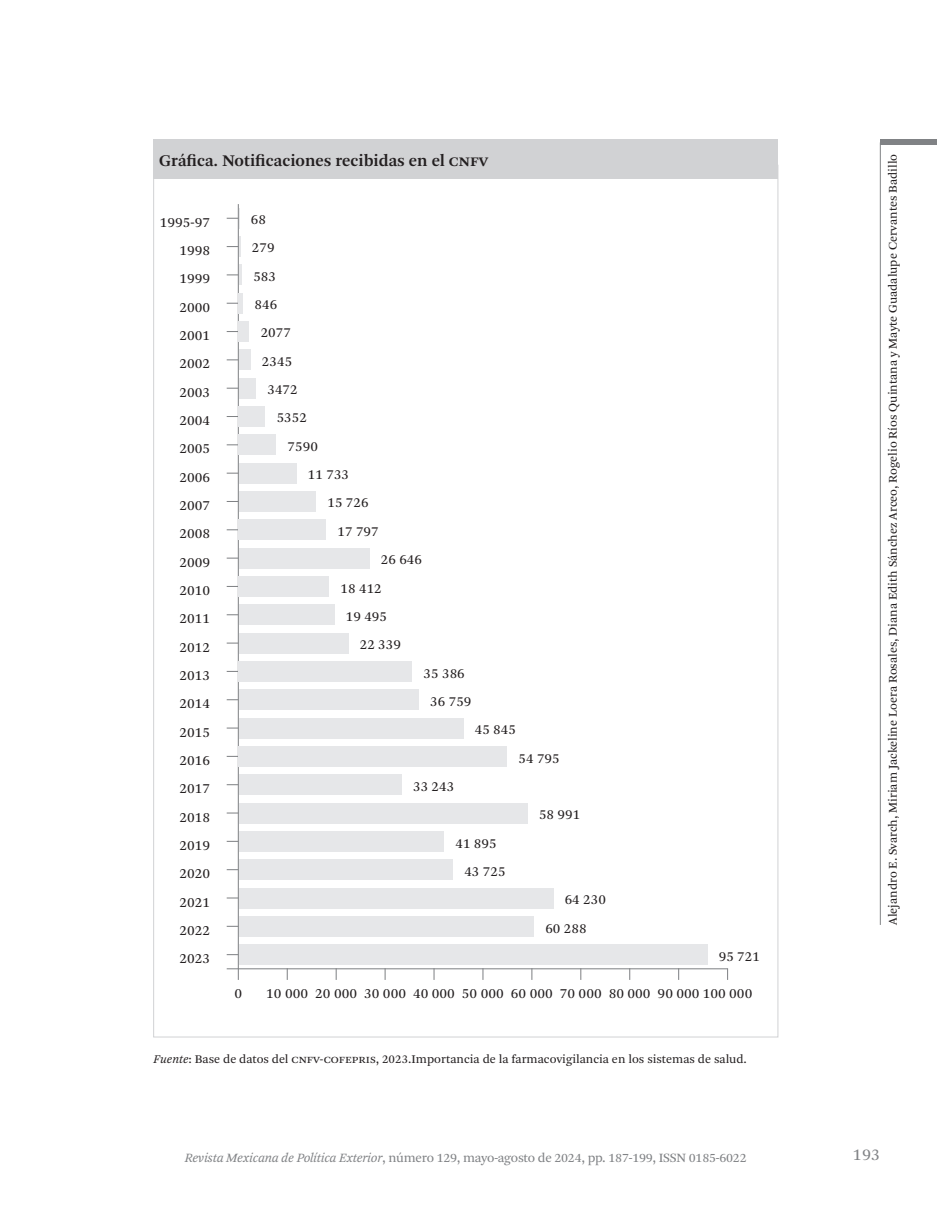
<style>
.page{position:relative;width:937px;height:1219px;background:#fff}
.page>*{position:absolute;margin:0;border:0;box-sizing:border-box;transform-origin:0 0}
.Cabeza_de_grafica{font:600 17.2px "Arnhem CYR";color:#231f20}
.t1{font:17.2px "Arnhem CYR Blond";color:#808285}
.t2{font:14.6px "Arnhem CYR Blond";color:#231f20}
.t3{font:14.4px/28.4px "Arnhem CYR Blond";color:#231f20}
.t4{font:13.4px "Arnhem CYR Blond";letter-spacing:-.02em;color:#808285}
.Fuente_graficas{font:12.4px "Arnhem CYR Blond";color:#231f20}
.s1{font-style:italic}
</style>
<div class="page">
<div style="left:879px;top:139px;width:57px;height:6px;background:#808285"></div>
<hr style="left:879px;top:142px;width:1px;height:783px;background:#808285">
<hr style="left:238px;top:968px;width:489px;height:1px;background:#808285">
<svg style="left:286px;top:968px;width:1px;height:12px"></svg>
<svg style="left:335px;top:968px;width:1px;height:12px"></svg>
<svg style="left:384px;top:968px;width:1px;height:12px"></svg>
<svg style="left:433px;top:968px;width:1px;height:12px"></svg>
<svg style="left:482px;top:968px;width:1px;height:12px"></svg>
<svg style="left:531px;top:968px;width:1px;height:12px"></svg>
<svg style="left:580px;top:968px;width:1px;height:12px"></svg>
<svg style="left:629px;top:968px;width:1px;height:12px"></svg>
<hr style="left:238px;top:204px;width:1px;height:765px;background:#808285">
<svg style="left:226px;top:954px;width:12px;height:1px"></svg>
<svg style="left:226px;top:968px;width:13px;height:12px"></svg>
<svg style="left:226px;top:926px;width:12px;height:1px"></svg>
<svg style="left:226px;top:897px;width:12px;height:1px"></svg>
<svg style="left:226px;top:869px;width:12px;height:1px"></svg>
<svg style="left:226px;top:841px;width:12px;height:1px"></svg>
<svg style="left:226px;top:812px;width:12px;height:1px"></svg>
<svg style="left:226px;top:784px;width:12px;height:1px"></svg>
<svg style="left:226px;top:756px;width:12px;height:1px"></svg>
<svg style="left:226px;top:727px;width:12px;height:1px"></svg>
<svg style="left:226px;top:699px;width:12px;height:1px"></svg>
<svg style="left:226px;top:671px;width:12px;height:1px"></svg>
<svg style="left:226px;top:642px;width:12px;height:1px"></svg>
<svg style="left:226px;top:614px;width:12px;height:1px"></svg>
<svg style="left:226px;top:586px;width:12px;height:1px"></svg>
<svg style="left:226px;top:558px;width:12px;height:1px"></svg>
<svg style="left:226px;top:529px;width:12px;height:1px"></svg>
<svg style="left:226px;top:501px;width:12px;height:1px"></svg>
<svg style="left:226px;top:473px;width:12px;height:1px"></svg>
<svg style="left:226px;top:444px;width:12px;height:1px"></svg>
<svg style="left:226px;top:416px;width:12px;height:1px"></svg>
<svg style="left:226px;top:388px;width:12px;height:1px"></svg>
<svg style="left:226px;top:359px;width:12px;height:1px"></svg>
<svg style="left:226px;top:331px;width:12px;height:1px"></svg>
<svg style="left:226px;top:303px;width:12px;height:1px"></svg>
<svg style="left:226px;top:274px;width:12px;height:1px"></svg>
<svg style="left:226px;top:208px;width:14px;height:20px"></svg>
<svg style="left:226px;top:236px;width:14px;height:21px"></svg>
<hr style="left:239px;top:265px;width:2px;height:20px;background:#e6e7e9">
<hr style="left:239px;top:293px;width:4px;height:20px;background:#e6e7e9">
<div style="left:239px;top:321px;width:10px;height:21px;background:#e6e7e9"></div>
<div style="left:239px;top:350px;width:11px;height:20px;background:#e6e7e9"></div>
<div style="left:239px;top:378px;width:17px;height:20px;background:#e6e7e9"></div>
<div style="left:239px;top:406px;width:26px;height:21px;background:#e6e7e9"></div>
<div style="left:239px;top:435px;width:37px;height:20px;background:#e6e7e9"></div>
<div style="left:239px;top:463px;width:57px;height:20px;background:#e6e7e9"></div>
<div style="left:239px;top:491px;width:76px;height:21px;background:#e6e7e9"></div>
<div style="left:239px;top:520px;width:87px;height:20px;background:#e6e7e9"></div>
<div style="left:239px;top:548px;width:130px;height:20px;background:#e6e7e9"></div>
<div style="left:239px;top:576px;width:90px;height:21px;background:#e6e7e9"></div>
<div style="left:239px;top:604px;width:95px;height:21px;background:#e6e7e9"></div>
<div style="left:239px;top:633px;width:109px;height:20px;background:#e6e7e9"></div>
<div style="left:239px;top:661px;width:173px;height:20px;background:#e6e7e9"></div>
<div style="left:239px;top:689px;width:179px;height:21px;background:#e6e7e9"></div>
<div style="left:239px;top:718px;width:224px;height:20px;background:#e6e7e9"></div>
<div style="left:239px;top:746px;width:267px;height:20px;background:#e6e7e9"></div>
<div style="left:239px;top:774px;width:162px;height:21px;background:#e6e7e9"></div>
<div style="left:239px;top:803px;width:288px;height:20px;background:#e6e7e9"></div>
<div style="left:239px;top:831px;width:204px;height:20px;background:#e6e7e9"></div>
<div style="left:239px;top:859px;width:213px;height:21px;background:#e6e7e9"></div>
<div style="left:239px;top:888px;width:314px;height:20px;background:#e6e7e9"></div>
<div style="left:239px;top:916px;width:294px;height:20px;background:#e6e7e9"></div>
<div style="left:239px;top:944px;width:467px;height:21px;background:#e6e7e9"></div>
<div style="left:153px;top:139px;width:624px;height:40px;background:#d1d2d4"></div>
<p class="Cabeza_de_grafica" style="left:159px;top:149px;width:330px">Gráfica. Notificaciones recibidas en el CNFV</p>
<p class="t2" style="left:160px;top:213px;width:52px">1995-97</p>
<p class="t3" style="left:251px;top:205px;width:17px">68</p>
<p class="t3" style="left:252px;top:234px;width:24px">279</p>
<p class="t3" style="left:253px;top:262px;width:24px">583</p>
<p class="t3" style="left:254px;top:290px;width:24px">846</p>
<p class="t3" style="left:260px;top:319px;width:32px">2077</p>
<p class="t3" style="left:262px;top:347px;width:32px">2345</p>
<p class="t3" style="left:267px;top:375px;width:32px">3472</p>
<p class="t3" style="left:276px;top:404px;width:32px">5352</p>
<p class="t3" style="left:287px;top:432px;width:32px">7590</p>
<p class="t3" style="left:308px;top:460px;width:43px">11 733</p>
<p class="t3" style="left:327px;top:489px;width:43px">15 726</p>
<p class="t3" style="left:337px;top:517px;width:43px">17 797</p>
<p class="t2" style="left:179px;top:241px;width:32px">1998</p>
<p class="t2" style="left:179px;top:269px;width:32px">1999</p>
<p class="t2" style="left:179px;top:298px;width:32px">2000</p>
<p class="t2" style="left:179px;top:326px;width:32px">2001</p>
<p class="t2" style="left:179px;top:354px;width:32px">2002</p>
<p class="t2" style="left:179px;top:383px;width:32px">2003</p>
<p class="t2" style="left:179px;top:411px;width:32px">2004</p>
<p class="t2" style="left:179px;top:439px;width:32px">2005</p>
<p class="t2" style="left:179px;top:468px;width:32px">2006</p>
<p class="t2" style="left:179px;top:496px;width:32px">2007</p>
<p class="t2" style="left:179px;top:524px;width:32px">2008</p>
<p class="t2" style="left:179px;top:552px;width:32px">2009</p>
<p class="t2" style="left:179px;top:581px;width:32px">2010</p>
<p class="t2" style="left:179px;top:609px;width:32px">2011</p>
<p class="t2" style="left:179px;top:637px;width:32px">2012</p>
<p class="t2" style="left:179px;top:666px;width:32px">2013</p>
<p class="t2" style="left:179px;top:694px;width:32px">2014</p>
<p class="t2" style="left:179px;top:722px;width:32px">2015</p>
<p class="t2" style="left:179px;top:751px;width:32px">2016</p>
<p class="t2" style="left:179px;top:779px;width:32px">2017</p>
<p class="t2" style="left:179px;top:807px;width:32px">2018</p>
<p class="t2" style="left:179px;top:836px;width:32px">2019</p>
<p class="t2" style="left:179px;top:864px;width:32px">2020</p>
<p class="t2" style="left:179px;top:892px;width:32px">2021</p>
<p class="t2" style="left:179px;top:921px;width:32px">2022</p>
<p class="t2" style="left:179px;top:949px;width:32px">2023</p>
<p class="t3" style="left:380px;top:545px;width:43px">26 646</p>
<p class="t3" style="left:340px;top:574px;width:43px">18 412</p>
<p class="t3" style="left:345px;top:602px;width:43px">19 495</p>
<p class="t3" style="left:359px;top:630px;width:43px">22 339</p>
<p class="t3" style="left:423px;top:659px;width:49px;text-align:center">35 386<br>36 759</p>
<p class="t3" style="left:474px;top:715px;width:43px">45 845</p>
<p class="t3" style="left:413px;top:772px;width:43px">33 243</p>
<p class="t3" style="left:464px;top:829px;width:43px;text-indent:-9px">41 895<br>43 725</p>
<p class="t3" style="left:518px;top:744px;width:43px">54 795</p>
<p class="t3" style="left:539px;top:801px;width:43px">58 991</p>
<p class="t3" style="left:545px;top:886px;width:62px;text-indent:19px">64 230<br>60 288</p>
<p class="t3" style="left:718px;top:942px;width:43px">95 721</p>
<p class="t2" style="left:234px;top:984px;width:9px">0</p>
<p class="t2" style="left:266px;top:984px;width:487px">10 000 20 000 30 000 40 000 50 000 60 000 70 000 80 000 90 000 100 000</p>
<p class="Fuente_graficas" style="left:153px;top:1051px;width:594px"><span class="s1">Fuente</span>: Base de datos del CNFV-COFEPRIS, 2023.Importancia de la farmacovigilancia en los sistemas de salud.</p>
<p class="Fuente_graficas" style="left:884px;top:925px;width:773px;rotate:-90deg">Alejandro E. Svarch, Miriam Jackeline Loera Rosales, Diana Edith Sánchez Arceo, Rogelio Ríos Quintana y Mayte Guadalupe Cervantes Badillo</p>
<p class="t4" style="left:185px;top:1148px;width:563px"><span class="s1">Revista Mexicana de Política Exterior</span>, número 129, mayo-agosto de 2024, pp. 187-199, ISSN 0185-6022</p>
<h1 class="t1" style="left:852px;top:1143px;width:29px">193</h1>
</div>
